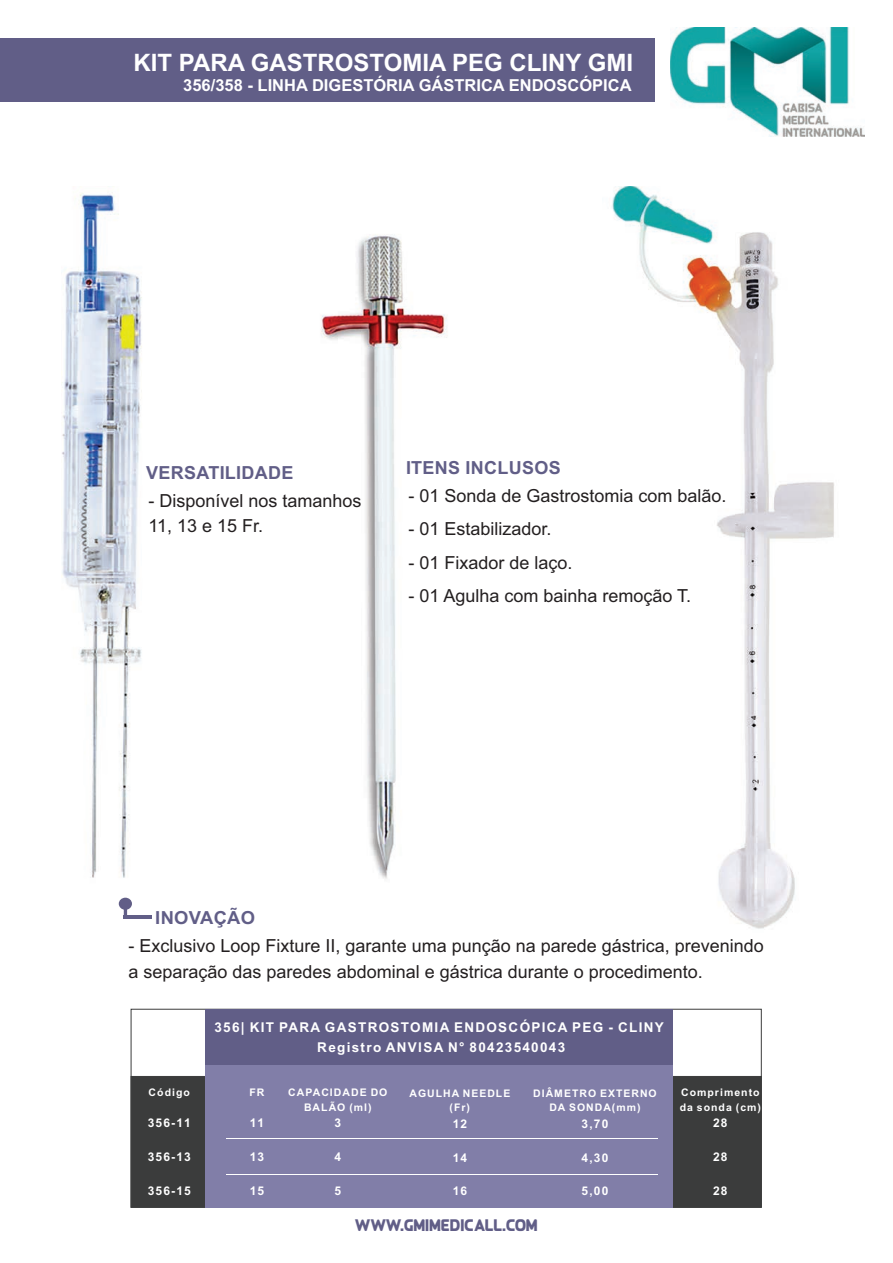
<style>
.page{position:relative;width:893px;height:1263px;background:#fff}
.page>*{position:absolute;margin:0;border:0;box-sizing:border-box;transform-origin:0 0}
.t1{font:700 24px "Arial";color:#fff}
.t2{font:18px/25.5px "Arial";color:#231f20}
.t3{font:700 18px "Arial";letter-spacing:.015em;color:#615e87}
.t4{font:17.1px "Queenof Camelot 2.0";color:#615e87}
.t5{font:700 16.5px "Arial";color:#fff}
.t6{font:700 13.5px "Arial";letter-spacing:.1em;color:#fff}
.t7{font:700 12px "Arial";letter-spacing:.1em;color:#fff}
.t8{font:700 10.5px/14.9px "Arial";letter-spacing:.1em;color:#fff;text-align:center}
</style>
<div class="page">
<img style="left:61px;top:192px;width:81px;height:725px">
<img style="left:321px;top:234px;width:126px;height:645px">
<img style="left:611px;top:187px;width:223px;height:742px">
<div style="left:0;top:39px;width:654px;height:63px;background:#615e87"></div>
<img style="left:670px;top:27px;width:194px;height:109px">
<div style="left:119px;top:898px;width:13px;height:12px;background:#615e87;border-radius:50%"></div>
<svg style="left:124px;top:910px;width:3px;height:5px"></svg>
<hr style="left:124px;top:915px;width:28px;height:4px;background:#615e87">
<div style="left:131px;top:1076px;width:631px;height:132px;background:#3b3c3c"></div>
<div style="left:206px;top:1055px;width:467px;height:153px;background:#817ea8"></div>
<div style="left:206px;top:1009px;width:467px;height:56px;background:#615e87"></div>
<hr style="left:226px;top:1174px;width:431px;height:1px;background:#fff">
<hr style="left:226px;top:1138px;width:431px;height:1px;background:#fff">
<h1 class="t1" style="left:134px;top:54px;width:501px">KIT PARA GASTROSTOMIA PEG CLINY GMI</h1>
<p class="t5" style="left:183px;top:78px;width:450px">356/358 - LINHA DIGESTÓRIA GÁSTRICA ENDOSCÓPICA</p>
<p class="t3" style="left:146px;top:465px;width:149px">VERSATILIDADE</p>
<p class="t2" style="left:148px;top:489px;width:215px">- Disponível nos tamanhos<br>11, 13 e 15 Fr.</p>
<p class="t3" style="left:406px;top:461px;width:156px">ITENS INCLUSOS</p>
<p class="t2" style="left:408px;top:485px;width:320px">- 01 Sonda de Gastrostomia com balão.</p>
<p class="t2" style="left:408px;top:518px;width:145px">- 01 Estabilizador.</p>
<p class="t2" style="left:408px;top:551px;width:166px">- 01 Fixador de laço.</p>
<p class="t2" style="left:408px;top:585px;width:284px">- 01 Agulha com bainha remoção T.</p>
<p class="t3" style="left:155px;top:911px;width:101px">INOVAÇÃO</p>
<p class="t2" style="left:129px;top:935px;width:637px">- Exclusivo Loop Fixture II, garante uma punção na parede gástrica, prevenindo a separação das paredes abdominal e gástrica durante o procedimento.</p>
<p class="t6" style="left:214px;top:1022px;width:451px">356| KIT PARA GASTROSTOMIA ENDOSCÓPICA PEG - CLINY</p>
<p class="t8" style="left:149px;top:1086px;width:43px">Código</p>
<p class="t7" style="left:148px;top:1119px;width:45px">356-11</p>
<p class="t7" style="left:148px;top:1153px;width:45px">356-13</p>
<p class="t7" style="left:148px;top:1186px;width:45px">356-15</p>
<p class="t8" style="left:249px;top:1086px;width:17px">FR</p>
<p class="t7" style="left:250px;top:1119px;width:16px">11</p>
<p class="t7" style="left:250px;top:1153px;width:16px">13</p>
<p class="t7" style="left:250px;top:1186px;width:16px">15</p>
<p class="t6" style="left:317px;top:1042px;width:249px">Registro ANVISA N° 80423540043</p>
<p class="t8" style="left:288px;top:1086px;width:101px">CAPACIDADE DO<br>BALÃO (ml)</p>
<p class="t7" style="left:334px;top:1119px;width:8px">3</p>
<p class="t7" style="left:334px;top:1153px;width:8px">4</p>
<p class="t7" style="left:334px;top:1186px;width:8px">5</p>
<p class="t8" style="left:409px;top:1086px;width:102px">AGULHA NEEDLE (Fr)</p>
<p class="t7" style="left:453px;top:1119px;width:16px">12</p>
<p class="t7" style="left:453px;top:1153px;width:16px">14</p>
<p class="t7" style="left:453px;top:1186px;width:16px">16</p>
<p class="t8" style="left:533px;top:1086px;width:125px">DIÂMETRO EXTERNO<br>DA SONDA(mm)</p>
<p class="t7" style="left:582px;top:1119px;width:28px">3,70</p>
<p class="t7" style="left:582px;top:1153px;width:28px">4,30</p>
<p class="t7" style="left:582px;top:1186px;width:28px">5,00</p>
<p class="t4" style="left:355px;top:1215px;width:185px">WWW.GMIMEDICALL.COM</p>
<p class="t8" style="left:680px;top:1086px;width:83px;text-align:left">Comprimento da sonda (cm)</p>
<p class="t7" style="left:713px;top:1119px;width:16px">28</p>
<p class="t7" style="left:713px;top:1153px;width:16px">28</p>
<p class="t7" style="left:713px;top:1186px;width:16px">28</p>
</div>
